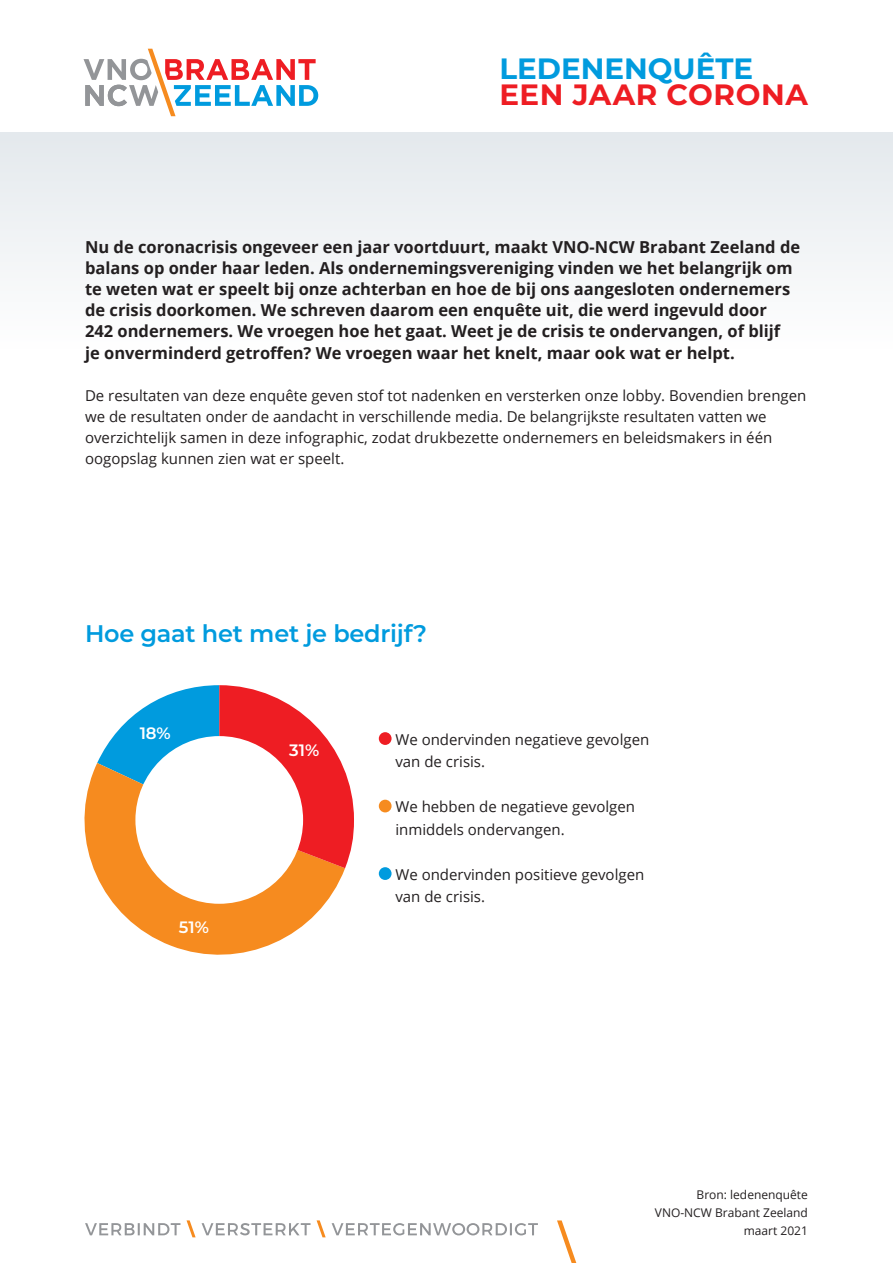
<style>
.page{position:relative;width:893px;height:1263px;background:#fff}
.page>*{position:absolute;margin:0;border:0;box-sizing:border-box;transform-origin:0 0}
.t1{font:700 29.4px "Montserrat";letter-spacing:.02em;color:#ee1d23}
.t2{font:700 29.4px "Montserrat";color:#009bde}
.t3{font:600 24px "Montserrat";letter-spacing:-.01em;color:#009bde}
.t4{font:700 16.5px/21.1px "Open Sans";color:#231f20}
.t5{font:600 16.5px "Montserrat Alternates";color:#fff}
.t6{font:15px/22.5px "Open Sans";color:#231f20}
.t7{font:12px/18px "Open Sans";color:#231f20;text-align:right}
</style>
<div class="page">
<svg style="left:557px;top:1220px;width:19px;height:43px"></svg>
<div style="left:0;top:132px;width:893px;height:217px;background:linear-gradient(to right,#f1f3f5,#f1f3f5)"></div>
<svg style="left:84px;top:49px;width:234px;height:67px"></svg>
<svg style="left:85px;top:1220px;width:453px;height:17px"></svg>
<div style="left:379px;top:732px;width:13px;height:13px;background:#ee1d23;border-radius:50%"></div>
<div style="left:379px;top:800px;width:13px;height:12px;background:#f68b1f;border-radius:50%"></div>
<div style="left:379px;top:867px;width:13px;height:13px;background:#009bde;border-radius:50%"></div>
<svg style="left:84px;top:763px;width:261px;height:192px;fill:#f68b1f"></svg>
<svg style="left:97px;top:685px;width:257px;height:183px"></svg>
<div style="left:135px;top:736px;width:168px;height:168px;background:#fff;border-radius:50%"></div>
<p class="t2" style="left:499px;top:48px;width:255px">LEDENENQUÊTE</p>
<p class="t1" style="left:499px;top:74px;width:310px">EEN JAAR CORONA</p>
<p class="t4" style="left:85px;top:236px;width:717px">Nu de coronacrisis ongeveer een jaar voortduurt, maakt VNO-NCW Brabant Zeeland de balans op onder haar leden. Als ondernemingsvereniging vinden we het belangrijk om te weten wat er speelt bij onze achterban en hoe de bij ons aangesloten ondernemers de crisis doorkomen. We schreven daarom een enquête uit, die werd ingevuld door<br>242 ondernemers. We vroegen hoe het gaat. Weet je de crisis te ondervangen, of blijf<br>je onverminderd getroffen? We vroegen waar het knelt, maar ook wat er helpt.</p>
<p class="t6" style="left:85px;top:385px;width:723px;line-height:21px">De resultaten van deze enquête geven stof tot nadenken en versterken onze lobby. Bovendien brengen we de resultaten onder de aandacht in verschillende media. De belangrijkste resultaten vatten we overzichtelijk samen in deze infographic, zodat drukbezette ondernemers en beleidsmakers in één oogopslag kunnen zien wat er speelt.</p>
<p class="t3" style="left:85px;top:616px;width:343px">Hoe gaat het met je bedrijf?</p>
<p class="t5" style="left:140px;top:721px;width:33px">18%</p>
<p class="t5" style="left:179px;top:915px;width:32px">51%</p>
<p class="t5" style="left:289px;top:739px;width:32px">31%</p>
<p class="t6" style="left:395px;top:728px;width:255px">We ondervinden negatieve gevolgen van de crisis.</p>
<p class="t6" style="left:395px;top:795px;width:241px">We hebben de negatieve gevolgen inmiddels ondervangen.</p>
<p class="t6" style="left:395px;top:863px;width:250px">We ondervinden positieve gevolgen van de crisis.</p>
<p class="t7" style="left:655px;top:1185px;width:155px">Bron: ledenenquête<br>VNO-NCW Brabant Zeeland maart 2021</p>
</div>
